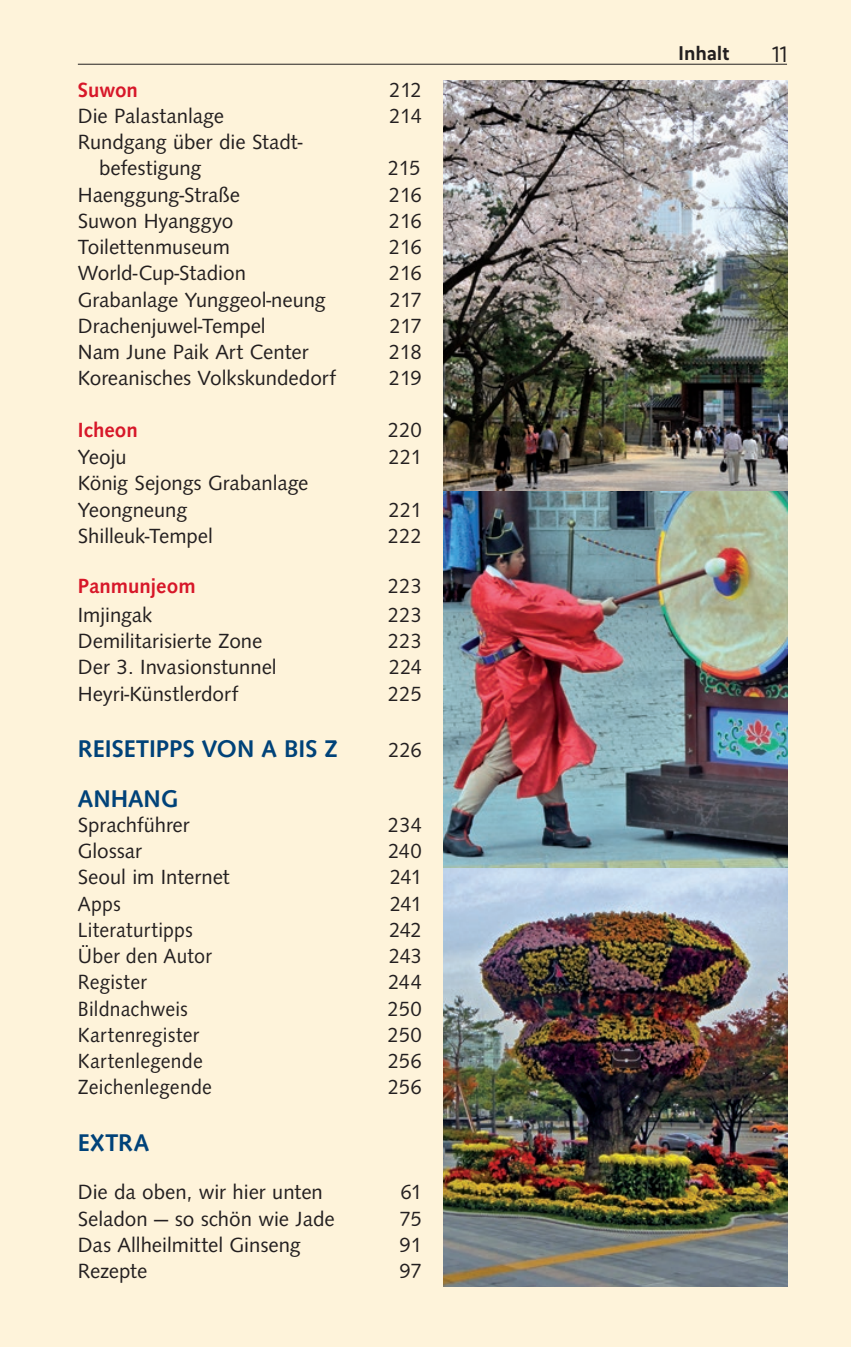
<style>
.page{position:relative;width:851px;height:1347px;background:#fff}
.page>*{position:absolute;margin:0;border:0;box-sizing:border-box;transform-origin:0 0}
.t1{font:500 25px "Syntax";color:#004279}
.t2{font:22.5px "Realist";color:#231f20;scale:.95 1}
.t3{font:21.25px/26.2px "Syntax";color:#231f20}
.t4{font:21.25px "Syntax";color:#231f20;scale:.95 1}
.t5{font:500 21.25px "Syntax";letter-spacing:.005em;color:#d71729}
.t6{font:700 20px "Realist";letter-spacing:.025em;color:#231f20;scale:.95 1}
</style>
<div class="page">
<div style="left:0;top:0;width:850px;height:1346px;background:#fef3da"></div>
<hr style="left:78px;top:64px;width:708px;height:1px;background:#231f20">
<img style="left:443px;top:80px;width:344px;height:1206px">
<p class="t5" style="left:78px;top:74px;width:62px">Suwon</p>
<p class="t4" style="left:389px;top:75px;width:36px">212</p>
<p class="t3" style="left:78px;top:102px;width:148px">Die Palastanlage</p>
<p class="t4" style="left:389px;top:101px;width:36px">214</p>
<p class="t3" style="left:99px;top:128px;width:205px;text-indent:-21px">Rundgang über die Stadt&shy;befestigung</p>
<p class="t4" style="left:388px;top:154px;width:36px">215</p>
<p class="t3" style="left:78px;top:180px;width:164px">Haenggung-Straße</p>
<p class="t4" style="left:389px;top:180px;width:36px">216</p>
<p class="t3" style="left:78px;top:207px;width:157px">Suwon Hyanggyo</p>
<p class="t4" style="left:389px;top:206px;width:36px">216</p>
<p class="t3" style="left:78px;top:233px;width:153px">Toilettenmuseum</p>
<p class="t4" style="left:389px;top:233px;width:36px">216</p>
<p class="t3" style="left:78px;top:259px;width:169px">World-Cup-Stadion</p>
<p class="t4" style="left:389px;top:259px;width:36px">216</p>
<p class="t3" style="left:78px;top:285px;width:249px">Grabanlage Yunggeol-neung</p>
<p class="t4" style="left:389px;top:285px;width:36px">217</p>
<p class="t3" style="left:78px;top:312px;width:189px">Drachenjuwel-Tempel</p>
<p class="t4" style="left:389px;top:311px;width:36px">217</p>
<p class="t3" style="left:78px;top:338px;width:232px">Nam June Paik Art Center</p>
<p class="t4" style="left:389px;top:338px;width:36px">218</p>
<p class="t3" style="left:78px;top:364px;width:260px">Koreanisches Volkskundedorf</p>
<p class="t4" style="left:389px;top:364px;width:36px">219</p>
<p class="t5" style="left:78px;top:414px;width:61px">Icheon</p>
<p class="t4" style="left:388px;top:415px;width:37px">220</p>
<p class="t3" style="left:78px;top:443px;width:50px">Yeoju</p>
<p class="t4" style="left:388px;top:443px;width:37px">221</p>
<p class="t3" style="left:78px;top:469px;width:232px">König Sejongs Grabanlage<br>Yeongneung</p>
<p class="t4" style="left:388px;top:495px;width:37px">221</p>
<p class="t3" style="left:78px;top:522px;width:136px">Shilleuk-Tempel</p>
<p class="t4" style="left:387px;top:521px;width:37px">222</p>
<p class="t5" style="left:78px;top:570px;width:119px">Panmunjeom</p>
<p class="t4" style="left:388px;top:571px;width:37px">223</p>
<p class="t3" style="left:78px;top:600px;width:76px">Imjingak</p>
<p class="t4" style="left:388px;top:600px;width:37px">223</p>
<p class="t3" style="left:78px;top:627px;width:186px">Demilitarisierte Zone</p>
<p class="t4" style="left:388px;top:626px;width:37px">223</p>
<p class="t3" style="left:78px;top:653px;width:200px">Der 3. Invasionstunnel</p>
<p class="t4" style="left:388px;top:653px;width:36px">224</p>
<p class="t3" style="left:78px;top:679px;width:162px">Heyri-Künstlerdorf</p>
<p class="t4" style="left:388px;top:679px;width:37px">225</p>
<p class="t1" style="left:78px;top:730px;width:261px">REISETIPPS VON A BIS Z</p>
<p class="t4" style="left:388px;top:735px;width:37px">226</p>
<p class="t1" style="left:78px;top:780px;width:102px">ANHANG</p>
<p class="t3" style="left:78px;top:810px;width:113px">Sprachführer</p>
<p class="t4" style="left:388px;top:810px;width:37px">234</p>
<p class="t3" style="left:78px;top:837px;width:66px">Glossar</p>
<p class="t4" style="left:388px;top:836px;width:37px">240</p>
<p class="t3" style="left:78px;top:863px;width:153px">Seoul im Internet</p>
<p class="t4" style="left:389px;top:863px;width:35px">241</p>
<p class="t4" style="left:78px;top:889px;width:47px">Apps</p>
<p class="t4" style="left:389px;top:889px;width:35px">241</p>
<p class="t4" style="left:78px;top:915px;width:122px">Literaturtipps</p>
<p class="t4" style="left:389px;top:915px;width:36px">242</p>
<p class="t4" style="left:78px;top:941px;width:143px">Über den Autor</p>
<p class="t4" style="left:389px;top:941px;width:36px">243</p>
<p class="t4" style="left:78px;top:967px;width:74px">Register</p>
<p class="t4" style="left:388px;top:967px;width:37px">244</p>
<p class="t4" style="left:78px;top:994px;width:117px">Bildnachweis</p>
<p class="t4" style="left:387px;top:994px;width:37px">250</p>
<p class="t4" style="left:78px;top:1020px;width:129px">Kartenregister</p>
<p class="t4" style="left:387px;top:1020px;width:37px">250</p>
<p class="t4" style="left:78px;top:1046px;width:133px">Kartenlegende</p>
<p class="t4" style="left:387px;top:1046px;width:37px">256</p>
<p class="t4" style="left:78px;top:1072px;width:142px">Zeichenlegende</p>
<p class="t4" style="left:387px;top:1072px;width:37px">256</p>
<p class="t1" style="left:78px;top:1124px;width:73px">EXTRA</p>
<p class="t3" style="left:78px;top:1178px;width:246px">Die da oben, wir hier unten</p>
<p class="t4" style="left:400px;top:1178px;width:24px">61</p>
<p class="t3" style="left:78px;top:1204px;width:258px">Seladon — so schön wie Jade</p>
<p class="t4" style="left:399px;top:1204px;width:25px">75</p>
<p class="t3" style="left:78px;top:1230px;width:224px">Das Allheilmittel Ginseng</p>
<p class="t4" style="left:399px;top:1230px;width:25px">91</p>
<p class="t3" style="left:78px;top:1257px;width:71px">Rezepte</p>
<p class="t4" style="left:399px;top:1256px;width:25px">97</p>
<p class="t6" style="left:678px;top:42px;width:55px">Inhalt</p>
<p class="t2" style="left:772px;top:42px;width:17px">11</p>
</div>
